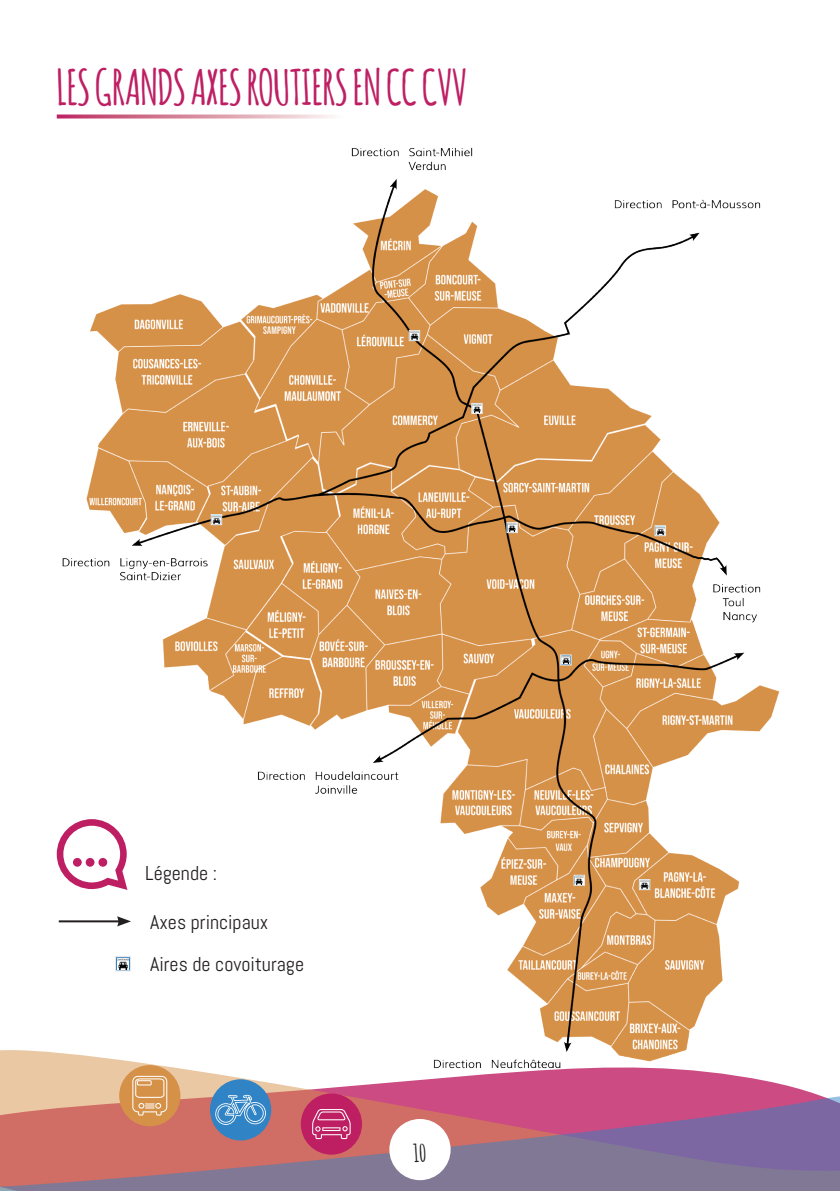
<style>
.page{position:relative;width:840px;height:1191px;background:#fff}
.page>*{position:absolute;margin:0;border:0;box-sizing:border-box;transform-origin:0 0}
.t1{font:700 48px "Amatic";color:#be1f63}
.t2{font:700 24px "Amatic";color:#231f20}
.t3{font:20px/42.2px "Abel";color:#231f20}
</style>
<div class="page">
<svg style="left:0;top:1050px;width:784px;height:35px"></svg>
<svg style="left:0;top:1085px;width:839px;height:106px;background:#ac6e85"></svg>
<div style="left:389px;top:1119px;width:61px;height:61px;background:#fff;border-radius:50%"></div>
<div style="left:119px;top:1065px;width:61px;height:61px;background:#d69149;border-radius:50%"></div>
<svg style="left:132px;top:1079px;width:35px;height:36px"></svg>
<div style="left:300px;top:1093px;width:62px;height:61px;background:#be1f63;border-radius:50%"></div>
<svg style="left:312px;top:1109px;width:38px;height:30px"></svg>
<div style="left:210px;top:1079px;width:61px;height:61px;background:#3084c5;border-radius:50%"></div>
<svg style="left:215px;top:1094px;width:51px;height:30px"></svg>
<img style="left:57px;top:147px;width:725px;height:932px">
<svg style="left:57px;top:114px;width:276px;height:4px"></svg>
<svg style="left:471px;top:403px;width:11px;height:11px"></svg>
<svg style="left:472px;top:404px;width:8px;height:8px"></svg>
<svg style="left:408px;top:330px;width:12px;height:11px"></svg>
<svg style="left:410px;top:332px;width:8px;height:7px"></svg>
<svg style="left:506px;top:522px;width:11px;height:11px"></svg>
<svg style="left:508px;top:524px;width:8px;height:7px"></svg>
<svg style="left:211px;top:514px;width:11px;height:11px"></svg>
<svg style="left:212px;top:516px;width:8px;height:7px"></svg>
<svg style="left:654px;top:525px;width:11px;height:11px"></svg>
<svg style="left:656px;top:527px;width:8px;height:7px"></svg>
<svg style="left:560px;top:654px;width:11px;height:11px"></svg>
<svg style="left:561px;top:656px;width:8px;height:8px"></svg>
<svg style="left:638px;top:879px;width:12px;height:11px"></svg>
<svg style="left:640px;top:880px;width:8px;height:8px"></svg>
<svg style="left:57px;top:819px;width:70px;height:71px"></svg>
<div style="left:73px;top:858px;width:9px;height:8px;background:#be1f63;border-radius:50%"></div>
<div style="left:86px;top:858px;width:8px;height:8px;background:#be1f63;border-radius:50%"></div>
<div style="left:98px;top:858px;width:9px;height:8px;background:#be1f63;border-radius:50%"></div>
<svg style="left:115px;top:956px;width:16px;height:15px"></svg>
<svg style="left:117px;top:958px;width:12px;height:11px"></svg>
<hr style="left:59px;top:920px;width:61px;height:2px;background:#231f20">
<svg style="left:117px;top:916px;width:14px;height:10px"></svg>
<svg style="left:573px;top:874px;width:11px;height:11px"></svg>
<svg style="left:575px;top:876px;width:8px;height:8px"></svg>
<h1 class="t1" style="left:57px;top:53px;width:411px">LES GRANDS AXES ROUTIERS EN CC CVV</h1>
<p class="t3" style="left:145px;top:851px;width:73px">Légende :</p>
<p class="t3" style="left:150px;top:901px;width:155px">Axes principaux<br>Aires de covoiturage</p>
<p class="t2" style="left:413px;top:1135px;width:15px">10</p>
</div>
